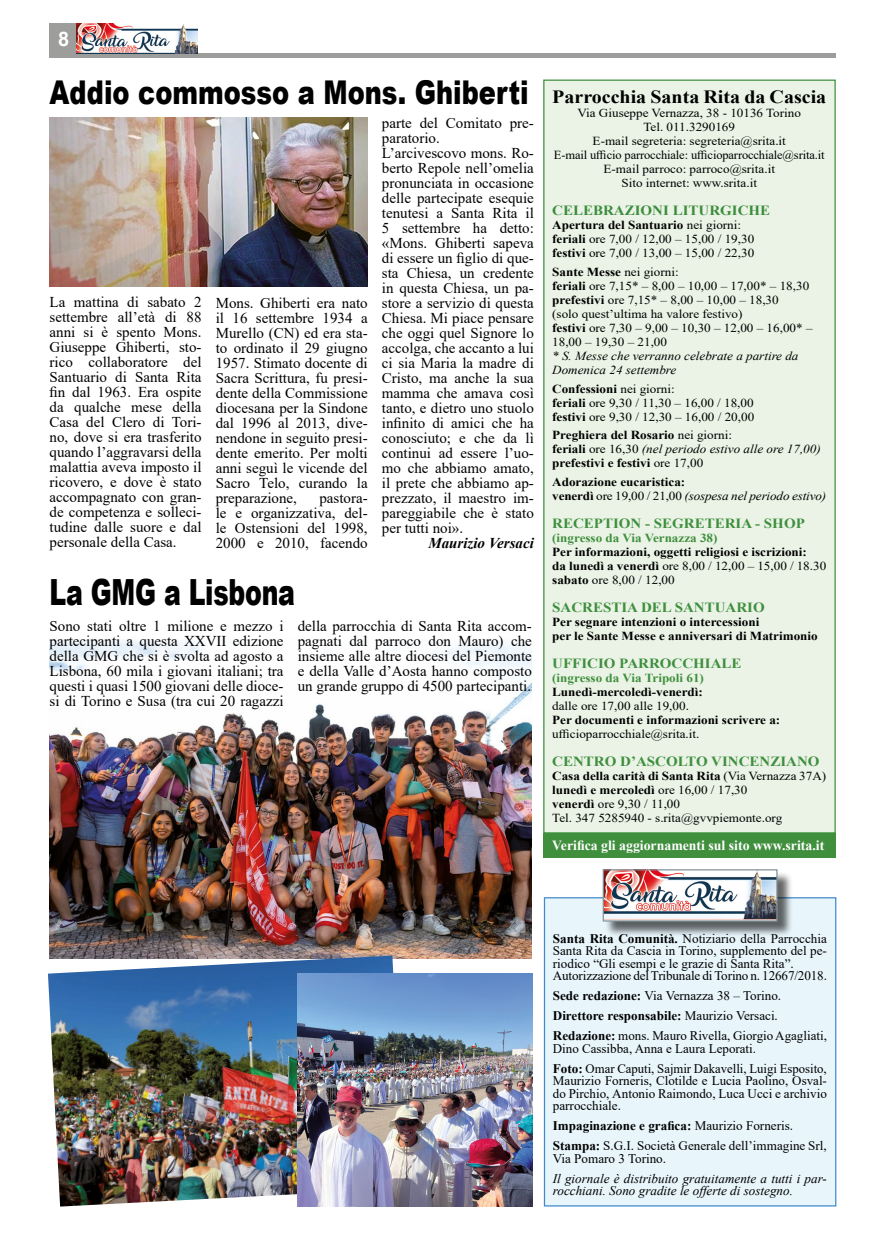
<style>
.page{position:relative;width:886px;height:1241px;background:#fff}
.page>*{position:absolute;margin:0;border:0;box-sizing:border-box;transform-origin:0 0}
.t1{font:900 36px "Arial";letter-spacing:-.01em;color:#000;scale:.7 1}
.t2{font:900 32.75px "Arial";color:#000;scale:.78 1}
.t3{font:700 20px "Arial";color:#fff}
.t4{font:700 18.62px "Times New Roman";color:#000;scale:1.07 1}
.t5{font:15px/15px "Times New Roman";color:#000;text-align:justify}
.t6{font:italic 700 15px "Times New Roman";color:#000}
.t7{font:700 14px "Times New Roman";color:#3f8f3f;scale:1.07 1}
.t8{font:700 14px "Times New Roman";color:#fff}
.t9{font:700 14px "Times New Roman";color:#3c8d3d;scale:1.07 1}
.t10{font:13.12px/12.5px "Times New Roman";color:#000}
.t11{font:italic 13.12px/12.5px "Times New Roman";color:#000}
.t12{font:12.25px/14px "Times New Roman";color:#000;scale:1.07 1}
.t13{font:700 12.25px/14px "Times New Roman";color:#000;scale:1.07 1}
.t14{font:italic 12.25px/14px "Times New Roman";color:#000;scale:1.07 1}
.t15{font:700 12.25px "Times New Roman";color:#3f8f3d;scale:1.07 1}
.s1{font-weight:700}
.s2{font-weight:400}
.s3{font-weight:400;font-style:italic}
</style>
<div class="page">
<div style="left:544px;top:897px;width:292px;height:309px;background:#e8f5fb;border:1px solid #418ac9"></div>
<div style="left:604px;top:871px;width:189px;height:65px;background:#000;opacity:.6"></div>
<img style="left:605px;top:871px;width:170px;height:48px">
<div style="left:603px;top:869px;width:174px;height:52px;border:1px solid #859298"></div>
<div style="left:543px;top:79px;width:293px;height:754px;background:#eaf3e5;border:1px solid #3f8f3f"></div>
<div style="left:543px;top:833px;width:293px;height:25px;background:#3f8f3d"></div>
<div style="left:50px;top:53px;width:786px;height:5px;background:#9d9d9c"></div>
<div style="left:50px;top:23px;width:147px;height:30px;background:#9d9d9c"></div>
<img style="left:76px;top:23px;width:121px;height:30px">
<img style="left:50px;top:118px;width:317px;height:168px">
<img style="left:50px;top:640px;width:482px;height:318px">
<img style="left:48px;top:955px;width:356px;height:251px">
<img style="left:298px;top:973px;width:235px;height:233px">
<h3 class="t3" style="left:58px;top:25px;width:13px">8</h3>
<h2 class="t2" style="left:50px;top:68px;width:615px">Addio commosso a Mons. Ghiberti</h2>
<p class="t5" style="left:50px;top:294px;width:153px">La mattina di sabato 2 settembre all’età di 88 anni si è spento Mons.<br>Giuseppe Ghiberti, sto&shy;rico collaboratore del Santuario di Santa Rita fin dal 1963. Era ospite da qualche mese della Casa del Clero di Tori&shy;no, dove si era trasferito quando l’aggravarsi della malattia aveva imposto il ricovero, e dove è stato accompagnato con gran&shy;de competenza e solleci&shy;tudine dalle suore e dal personale della Casa.</p>
<p class="t5" style="left:216px;top:295px;width:153px">Mons. Ghiberti era nato il 16 settembre 1934 a Murello (CN) ed era sta&shy;to ordinato il 29 giugno 1957. Stimato docente di Sacra Scrittura, fu presi&shy;dente della Commissione diocesana per la Sindone dal 1996 al 2013, dive&shy;nendone in seguito presi&shy;dente emerito. Per molti anni seguì le vicende del Sacro Telo, curando la preparazione,</p>
<p class="t5" style="left:216px;top:490px;width:153px;text-indent:104px">pastora&shy;le e organizzativa, del&shy;le Ostensioni del 1998, 2000 e 2010, facendo</p>
<h1 class="t1" style="left:50px;top:565px;width:352px">La GMG a Lisbona</h1>
<p class="t5" style="left:382px;top:115px;width:153px;text-align:left">parte del Comitato pre&shy;paratorio.<br>L’arcivescovo mons. Ro&shy;berto Repole nell’omelia pronunciata in occasione delle partecipate esequie tenutesi a Santa Rita il<br>5 settembre ha detto: «Mons. Ghiberti sapeva di essere un figlio di que&shy;sta Chiesa, un credente in questa Chiesa, un pa&shy;store a servizio di questa<br>Chiesa. Mi piace pensare che oggi quel Signore lo accolga, che accanto a lui ci sia Maria la madre di<br>Cristo, ma anche la sua mamma che amava così tanto, e dietro uno stuolo infinito di amici che ha conosciuto; e che da lì continui ad essere l’uo&shy;mo che abbiamo amato, il prete che abbiamo ap&shy;prezzato, il maestro im&shy;pareggiabile che è stato per tutti noi».</p>
<p class="t6" style="left:428px;top:532px;width:107px">Maurizio Versaci</p>
<p class="t5" style="left:50px;top:617px;width:235px">Sono stati oltre 1 milione e mezzo i partecipanti a questa XXVII edizione della GMG che si è svolta ad agosto a Lisbona, 60 mila i giovani italiani; tra questi i quasi 1500 giovani delle dioce&shy;si di Torino e Susa (tra cui 20 ragazzi</p>
<p class="t5" style="left:298px;top:617px;width:236px">della parrocchia di Santa Rita accom&shy;pagnati dal parroco don Mauro) che insieme alle altre diocesi del Piemonte e della Valle d’Aosta hanno composto un grande gruppo di 4500 partecipanti.</p>
<p class="t4" style="left:552px;top:83px;width:258px">Parrocchia Santa Rita da Cascia</p>
<p class="t12" style="left:554px;top:106px;width:254px;text-align:center">Via Giuseppe Vernazza, 38 - 10136 Torino<br>Tel. 011.3290169<br>E-mail segreteria: segreteria@srita.it<br>E-mail ufficio parrocchiale: ufficioparrocchiale@srita.it E-mail parroco: parroco@srita.it<br>Sito internet: www.srita.it</p>
<p class="t9" style="left:552px;top:200px;width:205px">CELEBRAZIONI LITURGICHE</p>
<p class="t12" style="left:552px;top:218px;width:190px"><span class="s1">Apertura del Santuario</span> nei giorni: <span class="s1">feriali</span> ore 7,00 / 12,00 – 15,00 / 19,30 <span class="s1">festivi</span> ore 7,00 / 13,00 – 15,00 / 22,30</p>
<p class="t12" style="left:552px;top:264px;width:245px"><span class="s1">Sante Messe</span> nei giorni:<br><span class="s1">feriali</span> ore 7,15* – 8,00 – 10,00 – 17,00* – 18,30 <span class="s1">prefestivi</span> ore 7,15* – 8,00 – 10,00 – 18,30<br>(solo quest’ultima ha valore festivo)<br><span class="s1">festivi</span> ore 7,30 – 9,00 – 10,30 – 12,00 – 16,00* – 18,00 – 19,30 – 21,00</p>
<p class="t14" style="left:552px;top:348px;width:232px">* S. Messe che verranno celebrate a partire da<br>Domenica 24 settembre</p>
<p class="t12" style="left:552px;top:381px;width:190px"><span class="s1">Confessioni</span> nei giorni:<br><span class="s1">feriali</span> ore 9,30 / 11,30 – 16,00 / 18,00 <span class="s1">festivi</span> ore 9,30 / 12,30 – 16,00 / 20,00</p>
<p class="t13" style="left:552px;top:428px;width:252px">Preghiera del Rosario <span class="s2">nei giorni:<br></span>feriali <span class="s2">ore 16,30</span> <span class="s3">(nel periodo estivo alle ore 17,00) </span>prefestivi e festivi <span class="s2">ore 17,00</span></p>
<p class="t13" style="left:552px;top:474px;width:258px">Adorazione eucaristica:<br>venerdì <span class="s2">ore 19,00 / 21,00</span> <span class="s3">(sospesa nel periodo estivo)</span></p>
<p class="t7" style="left:552px;top:513px;width:238px">RECEPTION - SEGRETERIA - SHOP</p>
<p class="t15" style="left:552px;top:529px;width:156px">(ingresso da Via Vernazza 38)</p>
<p class="t13" style="left:552px;top:544px;width:258px">Per informazioni, oggetti religiosi e iscrizioni:<br>da lunedì a venerdì <span class="s2">ore 8,00 / 12,00 – 15,00 / 18.30 </span>sabato <span class="s2">ore 8,00 / 12,00</span></p>
<p class="t7" style="left:552px;top:597px;width:200px">SACRESTIA DEL SANTUARIO</p>
<p class="t13" style="left:552px;top:614px;width:250px">Per segnare intenzioni o intercessioni<br>per le Sante Messe e anniversari di Matrimonio</p>
<p class="t7" style="left:552px;top:653px;width:178px">UFFICIO PARROCCHIALE</p>
<p class="t15" style="left:552px;top:669px;width:143px">(ingresso da Via Tripoli 61)</p>
<p class="t13" style="left:552px;top:684px;width:142px">Lunedì-mercoledì-venerdì:</p>
<p class="t12" style="left:552px;top:698px;width:129px">dalle ore 17,00 alle 19,00.</p>
<p class="t13" style="left:552px;top:712px;width:215px">Per documenti e informazioni scrivere a:</p>
<p class="t12" style="left:552px;top:726px;width:139px">ufficioparrocchiale@srita.it.</p>
<p class="t7" style="left:552px;top:751px;width:251px">CENTRO D’ASCOLTO VINCENZIANO</p>
<p class="t12" style="left:552px;top:768px;width:258px"><span class="s1">Casa della carità di Santa Rita</span> (Via Vernazza 37A) <span class="s1">lunedì e mercoledì</span> ore 16,00 / 17,30<br><span class="s1">venerdì</span> ore 9,30 / 11,00<br>Tel. 347 5285940 - s.rita@gvvpiemonte.org</p>
<p class="t8" style="left:552px;top:835px;width:274px">Verifica gli aggiornamenti sul sito www.srita.it</p>
<p class="t10" style="left:553px;top:931px;width:276px"><span class="s1">Santa Rita Comunità.</span> Notiziario della Parrocchia Santa Rita da Cascia in Torino, supplemento del pe&shy;riodico “Gli esempi e le grazie di Santa Rita”.<br>Autorizzazione del Tribunale di Torino n. 12667/2018.</p>
<p class="t10" style="left:553px;top:985px;width:276px;line-height:20px"><span class="s1">Sede redazione:</span> Via Vernazza 38 – Torino.<br><span class="s1">Direttore responsabile:</span> Maurizio Versaci.<br><span class="s1">Redazione:</span> mons. Mauro Rivella, Giorgio Agagliati,</p>
<p class="t10" style="left:553px;top:1037px;width:276px;line-height:20px">Dino Cassibba, Anna e Laura Leporati.<br><span class="s1">Foto:</span> Omar Caputi, Sajmir Dakavelli, Luigi Esposito,</p>
<p class="t10" style="left:553px;top:1073px;width:276px;text-align:justify">Maurizio Forneris, Clotilde e Lucia Paolino, Osval&shy;do Pirchio, Antonio Raimondo, Luca Ucci e archivio parrocchiale.</p>
<p class="t10" style="left:553px;top:1115px;width:276px;line-height:20px"><span class="s1">Impaginazione e grafica:</span> Maurizio Forneris.<br><span class="s1">Stampa:</span> S.G.I. Società Generale dell’immagine Srl,</p>
<p class="t10" style="left:553px;top:1151px;width:115px">Via Pomaro 3 Torino.</p>
<p class="t11" style="left:553px;top:1171px;width:276px">Il giornale è distribuito gratuitamente a tutti i par&shy;rocchiani. Sono gradite le offerte di sostegno.</p>
</div>
